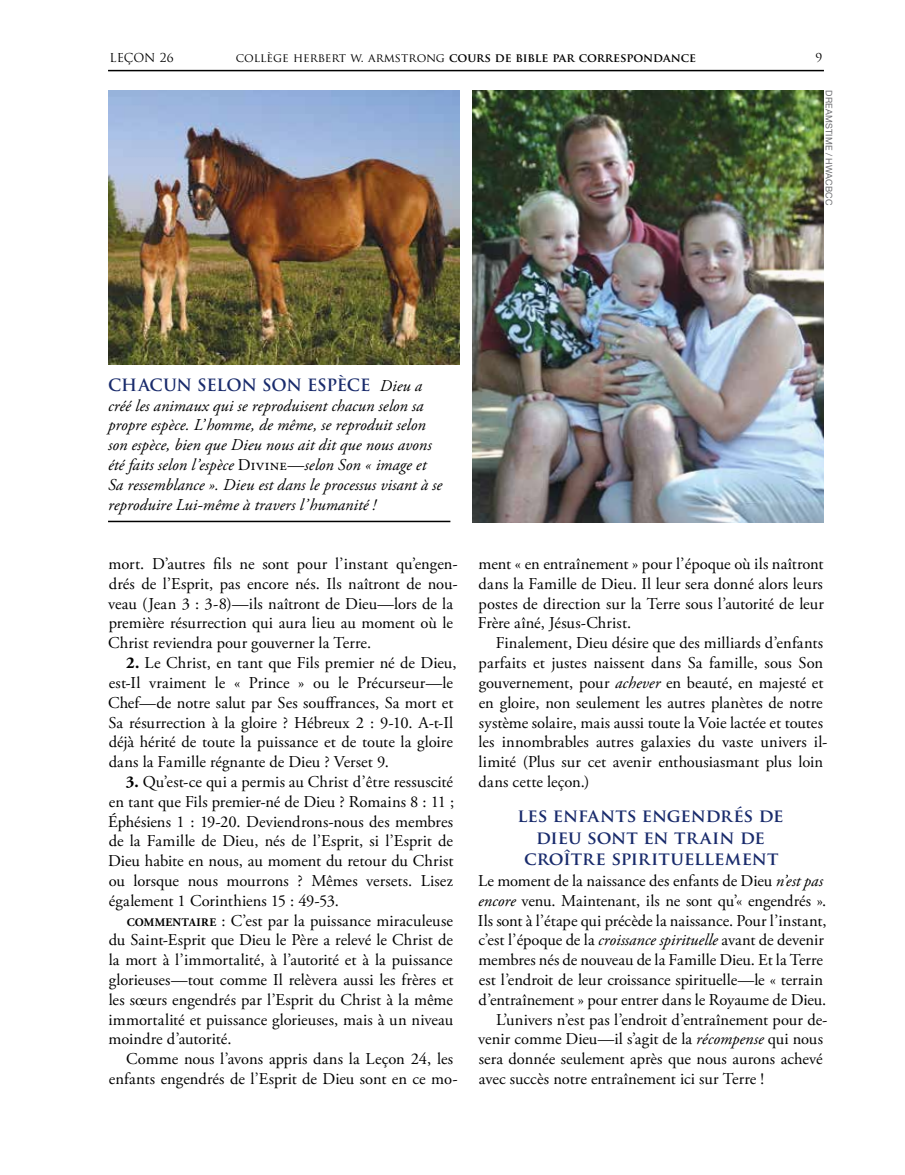
<style>
.page{position:relative;width:905px;height:1175px;background:#fff}
.page>*{position:absolute;margin:0;border:0;box-sizing:border-box;transform-origin:0 0}
.t1{font:700 18px/21.6px "Trajan Pro";letter-spacing:-.005em;color:#192b6c;text-align:center}
.t2{font:16.5px/19.8px "Adobe Garamond Pro";letter-spacing:-.005em;color:#000}
.t3{font:italic 16.5px/19.8px "Adobe Garamond Pro";letter-spacing:.005em;color:#000}
.t4{font:700 16.5px "Trajan Pro";letter-spacing:-.02em;color:#192b6c}
.t5{font:700 12px "Trajan Pro";color:#000}
.t6{font:12px "Trajan Pro";color:#000}
.t7{font:9px "Helvetica Neue";letter-spacing:.02em;color:#6d6e71}
.s1{font-weight:400}
.s2{font-family:"Adobe Garamond Pro";font-weight:400;font-style:italic;color:#000}
.s3{font-style:normal}
.s4{font-weight:700}
.s5{font-weight:700;font-size:11.55px}
.s6{font-style:italic}
</style>
<div class="page">
<img style="left:108px;top:90px;width:351px;height:274px">
<img style="left:472px;top:90px;width:352px;height:432px">
<hr style="left:108px;top:520px;width:342px;height:2px;background:#000">
<hr style="left:108px;top:70px;width:716px;height:1px;background:#000">
<p class="t6" style="left:110px;top:50px;width:65px">LEÇON 26</p>
<p class="t5" style="left:236px;top:50px;width:461px"><span class="s1">collÈge herbert w. armstrong</span> cours de bible par correspondance</p>
<p class="t6" style="left:815px;top:50px;width:8px">9</p>
<p class="t7" style="left:835px;top:90px;width:117px;rotate:90deg">DREAMSTIME / HWACBCC</p>
<p class="t4" style="left:108px;top:374px;width:315px">CHACUN SELON SON ESPÈCE <span class="s2">Dieu a</span></p>
<p class="t3" style="left:108px;top:396px;width:336px">créé les animaux qui se reproduisent chacun selon sa propre espèce. L’homme, de même, se reproduit selon son espèce, bien que Dieu nous ait dit que nous avons été faits selon l’espèce <span class="s3">Divine</span>—selon Son « image et Sa ressemblance ». Dieu est dans le processus visant à se reproduire Lui-même à travers l’humanité !</p>
<p class="t2" style="left:108px;top:554px;width:351px">mort. D’autres fils ne sont pour l’instant qu’engen&shy;drés de l’Esprit, pas encore nés. Ils naîtront de nou&shy;veau (Jean 3 : 3-8)—ils naîtront de Dieu—lors de la première résurrection qui aura lieu au moment où le Christ reviendra pour gouverner la Terre.</p>
<p class="t2" style="left:108px;top:653px;width:350px;text-indent:18px"><span class="s4">2.</span> Le Christ, en tant que Fils premier né de Dieu, est-Il vraiment le « Prince » ou le Précurseur—le Chef—de notre salut par Ses souffrances, Sa mort et Sa résurrection à la gloire ? Hébreux 2 : 9-10. A-t-Il déjà hérité de toute la puissance et de toute la gloire dans la Famille régnante de Dieu ? Verset 9.</p>
<p class="t2" style="left:108px;top:772px;width:347px;text-align:justify;text-indent:18px"><span class="s4">3.</span> Qu’est-ce qui a permis au Christ d’être ressuscité en tant que Fils premier-né de Dieu ? Romains 8 : 11 ; Éphésiens 1 : 19-20. Deviendrons-nous des membres de la Famille de Dieu, nés de l’Esprit, si l’Esprit de Dieu habite en nous, au moment du retour du Christ ou lorsque nous mourrons ? Mêmes versets. Lisez également 1 Corinthiens 15 : 49-53.</p>
<p class="t2" style="left:108px;top:911px;width:347px;text-align:justify;text-indent:18px"><span class="s5">COMMENTAIRE</span> : C’est par la puissance miraculeuse du Saint-Esprit que Dieu le Père a relevé le Christ de la mort à l’immortalité, à l’autorité et à la puissance glorieuses—tout comme Il relèvera aussi les frères et les sœurs engendrés par l’Esprit du Christ à la même immortalité et puissance glorieuses, mais à un niveau moindre d’autorité.</p>
<p class="t2" style="left:109px;top:1049px;width:350px;text-align:right">Comme nous l’avons appris dans la Leçon 24, les enfants engendrés de l’Esprit de Dieu sont en ce mo-</p>
<p class="t2" style="left:478px;top:554px;width:347px;text-align:justify">ment « en entraînement » pour l’époque où ils naîtront dans la Famille de Dieu. Il leur sera donné alors leurs postes de direction sur la Terre sous l’autorité de leur Frère aîné, Jésus-Christ.</p>
<p class="t2" style="left:478px;top:633px;width:350px;text-indent:17px">Finalement, Dieu désire que des milliards d’enfants parfaits et justes naissent dans Sa famille, sous Son gouvernement, pour <span class="s6">achever</span> en beauté, en majesté et en gloire, non seulement les autres planètes de notre système solaire, mais aussi toute la Voie lactée et toutes les innombrables autres galaxies du vaste univers il&shy;limité (Plus sur cet avenir enthousiasmant plus loin dans cette leçon.)</p>
<p class="t1" style="left:517px;top:805px;width:267px">les enfants engendrés de dieu sont en train de croître spirituellement</p>
<p class="t2" style="left:478px;top:871px;width:346px">Le moment de la naissance des enfants de Dieu <span class="s6">n’est pas</span></p>
<p class="t2" style="left:478px;top:891px;width:350px"><span class="s6">encore</span> venu. Maintenant, ils ne sont qu’« engendrés ».</p>
<p class="t2" style="left:478px;top:911px;width:350px">Ils sont à l’étape qui précède la naissance. Pour l’instant,</p>
<p class="t2" style="left:478px;top:930px;width:347px">c’est l’époque de la <span class="s6">croissance spirituelle</span> avant de devenir</p>
<p class="t2" style="left:478px;top:950px;width:346px">membres nés de nouveau de la Famille Dieu. Et la Terre</p>
<p class="t2" style="left:479px;top:970px;width:346px">est l’endroit de leur croissance spirituelle—le « terrain</p>
<p class="t2" style="left:478px;top:990px;width:349px">d’entraînement » pour entrer dans le Royaume de Dieu.</p>
<p class="t2" style="left:496px;top:1010px;width:333px">L’univers n’est pas l’endroit d’entraînement pour de-</p>
<p class="t2" style="left:478px;top:1029px;width:346px">venir comme Dieu—il s’agit de la <span class="s6">récompense</span> qui nous</p>
<p class="t2" style="left:479px;top:1049px;width:345px">sera donnée seulement après que nous aurons achevé</p>
<p class="t2" style="left:479px;top:1069px;width:287px">avec succès notre entraînement ici sur Terre !</p>
</div>
